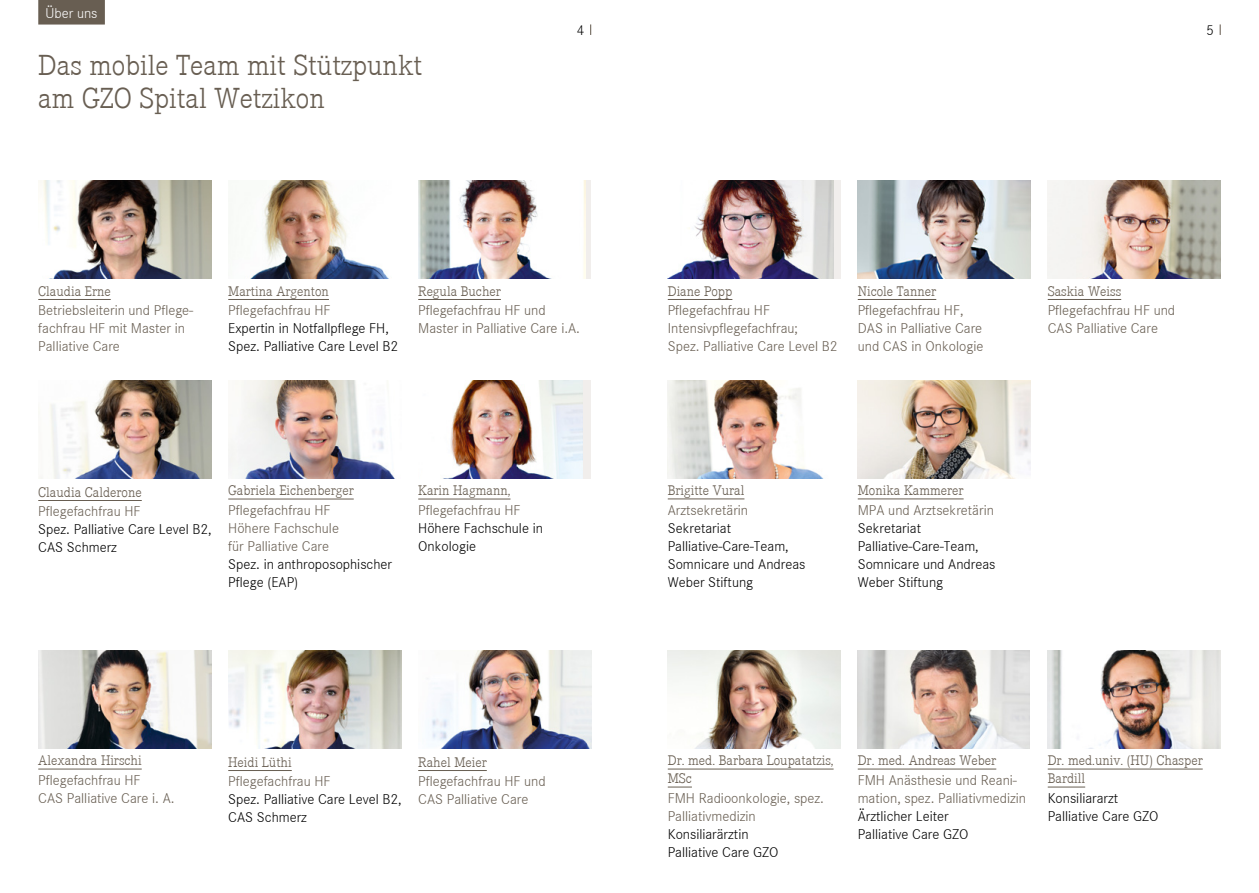
<style>
.page{position:relative;width:1259px;height:893px;background:#fff}
.page>*{position:absolute;margin:0;border:0;box-sizing:border-box;transform-origin:0 0}
.t1{font:300 30px/33px "Corporate E";color:#685e52}
.t2{font:300 14.7px/18px "Corporate S";color:#685e52}
.t3{font:300 14.7px/18px "Corporate S";color:#000}
.t4{font:300 14.7px "Corporate S";color:#fff}
.t5{font:300 14.4px/18px "Corporate E";color:#685e52}
</style>
<div class="page">
<div style="left:38px;top:0;width:67px;height:25px;background:#685e52"></div>
<img style="left:250px;top:181px;width:139px;height:98px">
<div style="left:418px;top:181px;width:173px;height:98px;background:linear-gradient(to bottom,#f1eeec,#f1eeec)"></div>
<img style="left:418px;top:181px;width:167px;height:98px">
<div style="left:668px;top:181px;width:172px;height:98px;background:#f1eeec"></div>
<img style="left:668px;top:181px;width:166px;height:98px">
<img style="left:1047px;top:181px;width:173px;height:98px">
<img style="left:228px;top:380px;width:167px;height:98px">
<div style="left:418px;top:380px;width:173px;height:98px;background:#f1eeec"></div>
<img style="left:418px;top:380px;width:164px;height:98px">
<img style="left:40px;top:181px;width:171px;height:98px">
<img style="left:40px;top:380px;width:171px;height:98px">
<hr style="left:228px;top:499px;width:126px;height:1px;background:#685e52">
<hr style="left:418px;top:499px;width:92px;height:1px;background:#685e52">
<img style="left:38px;top:650px;width:173px;height:98px">
<hr style="left:38px;top:769px;width:104px;height:1px;background:#685e52">
<hr style="left:38px;top:500px;width:104px;height:1px;background:#685e52">
<img style="left:228px;top:650px;width:173px;height:98px">
<hr style="left:228px;top:770px;width:64px;height:1px;background:#685e52">
<img style="left:668px;top:380px;width:155px;height:98px">
<hr style="left:668px;top:499px;width:76px;height:1px;background:#685e52">
<img style="left:857px;top:380px;width:173px;height:98px">
<hr style="left:857px;top:499px;width:106px;height:1px;background:#685e52">
<img style="left:857px;top:650px;width:172px;height:98px">
<img style="left:1047px;top:650px;width:173px;height:98px">
<hr style="left:857px;top:769px;width:139px;height:1px;background:#685e52">
<hr style="left:1047px;top:769px;width:155px;height:1px;background:#685e52">
<hr style="left:1047px;top:787px;width:38px;height:1px;background:#685e52">
<img style="left:668px;top:650px;width:172px;height:98px">
<hr style="left:668px;top:769px;width:165px;height:1px;background:#685e52">
<svg style="left:668px;top:787px;width:24px;height:1px"></svg>
<img style="left:427px;top:650px;width:164px;height:98px">
<hr style="left:418px;top:770px;width:69px;height:1px;background:#685e52">
<hr style="left:38px;top:299px;width:73px;height:1px;background:#685e52">
<hr style="left:228px;top:299px;width:101px;height:1px;background:#685e52">
<hr style="left:418px;top:299px;width:83px;height:1px;background:#685e52">
<hr style="left:668px;top:299px;width:64px;height:1px;background:#685e52">
<hr style="left:1047px;top:299px;width:74px;height:1px;background:#685e52">
<img style="left:857px;top:181px;width:173px;height:98px">
<hr style="left:857px;top:299px;width:79px;height:1px;background:#685e52">
<p class="t4" style="left:46px;top:3px;width:53px">Über uns</p>
<h1 class="t1" style="left:38px;top:48px;width:386px">Das mobile Team mit Stützpunkt am GZO Spital Wetzikon</h1>
<p class="t3" style="left:577px;top:20px;width:9px">4</p>
<p class="t3" style="left:1206px;top:20px;width:9px">5</p>
<p class="t5" style="left:38px;top:282px;width:74px">Claudia Erne</p>
<p class="t2" style="left:38px;top:301px;width:157px">Betriebsleiterin und Pflege&shy;fachfrau HF mit Master in<br>Palliative Care</p>
<p class="t5" style="left:228px;top:282px;width:102px">Martina Argenton</p>
<p class="t2" style="left:228px;top:301px;width:104px">Pflegefachfrau HF</p>
<p class="t3" style="left:228px;top:319px;width:171px">Expertin in Notfallpflege FH,<br>Spez. Palliative Care Level B2</p>
<p class="t5" style="left:418px;top:282px;width:84px">Regula Bucher</p>
<p class="t2" style="left:418px;top:301px;width:163px">Pflegefachfrau HF und<br>Master in Palliative Care i.A.</p>
<p class="t5" style="left:38px;top:483px;width:105px">Claudia Calderone</p>
<p class="t2" style="left:38px;top:502px;width:104px">Pflegefachfrau HF</p>
<p class="t3" style="left:38px;top:520px;width:175px">Spez. Palliative Care Level B2,<br>CAS Schmerz</p>
<p class="t5" style="left:228px;top:481px;width:127px">Gabriela Eichenberger</p>
<p class="t2" style="left:228px;top:500px;width:112px">Pflegefachfrau HF<br>Höhere Fachschule für Palliative Care</p>
<p class="t3" style="left:228px;top:554px;width:165px">Spez. in anthroposophischer<br>Pflege (EAP)</p>
<p class="t5" style="left:418px;top:481px;width:94px">Karin Hagmann,</p>
<p class="t2" style="left:418px;top:500px;width:104px">Pflegefachfrau HF</p>
<p class="t3" style="left:418px;top:518px;width:126px">Höhere Fachschule in<br>Onkologie</p>
<p class="t5" style="left:38px;top:751px;width:105px">Alexandra Hirschi</p>
<p class="t2" style="left:38px;top:770px;width:138px">Pflegefachfrau HF<br>CAS Palliative Care i. A.</p>
<p class="t5" style="left:228px;top:753px;width:65px">Heidi Lüthi</p>
<p class="t2" style="left:228px;top:772px;width:104px">Pflegefachfrau HF</p>
<p class="t3" style="left:228px;top:790px;width:175px">Spez. Palliative Care Level B2,<br>CAS Schmerz</p>
<p class="t5" style="left:418px;top:753px;width:70px">Rahel Meier</p>
<p class="t2" style="left:418px;top:772px;width:129px">Pflegefachfrau HF und<br>CAS Palliative Care</p>
<p class="t5" style="left:668px;top:282px;width:66px">Diane Popp</p>
<p class="t2" style="left:668px;top:301px;width:171px">Pflegefachfrau HF<br>Intensivpflegefachfrau;<br>Spez. Palliative Care Level B2</p>
<p class="t5" style="left:857px;top:282px;width:80px">Nicole Tanner</p>
<p class="t2" style="left:857px;top:301px;width:127px">Pflegefachfrau HF,<br>DAS in Palliative Care und CAS in Onkologie</p>
<p class="t5" style="left:668px;top:481px;width:78px">Brigitte Vural</p>
<p class="t2" style="left:668px;top:500px;width:82px">Arztsekretärin</p>
<p class="t3" style="left:668px;top:518px;width:139px">Sekretariat<br>Palliative-Care-Team,<br>Somnicare und Andreas<br>Weber Stiftung</p>
<p class="t5" style="left:857px;top:481px;width:107px">Monika Kammerer</p>
<p class="t2" style="left:857px;top:500px;width:138px">MPA und Arztsekretärin</p>
<p class="t3" style="left:857px;top:518px;width:139px">Sekretariat<br>Palliative-Care-Team,<br>Somnicare und Andreas<br>Weber Stiftung</p>
<p class="t5" style="left:1047px;top:282px;width:75px">Saskia Weiss</p>
<p class="t2" style="left:1047px;top:301px;width:129px">Pflegefachfrau HF und<br>CAS Palliative Care</p>
<p class="t5" style="left:668px;top:751px;width:167px">Dr. med. Barbara Loupatatzis,<br>MSc</p>
<p class="t2" style="left:668px;top:788px;width:158px">FMH Radioonkologie, spez.<br>Palliativmedizin</p>
<p class="t3" style="left:668px;top:824px;width:112px">Konsiliarärztin<br>Palliative Care GZO</p>
<p class="t5" style="left:857px;top:751px;width:140px">Dr. med. Andreas Weber</p>
<p class="t2" style="left:857px;top:770px;width:170px">FMH Anästhesie und Reani&shy;mation, spez. Palliativmedizin</p>
<p class="t3" style="left:857px;top:806px;width:112px">Ärztlicher Leiter<br>Palliative Care GZO</p>
<p class="t5" style="left:1047px;top:751px;width:156px">Dr. med.univ. (HU) Chasper<br>Bardill</p>
<p class="t3" style="left:1047px;top:788px;width:112px">Konsiliararzt<br>Palliative Care GZO</p>
</div>
